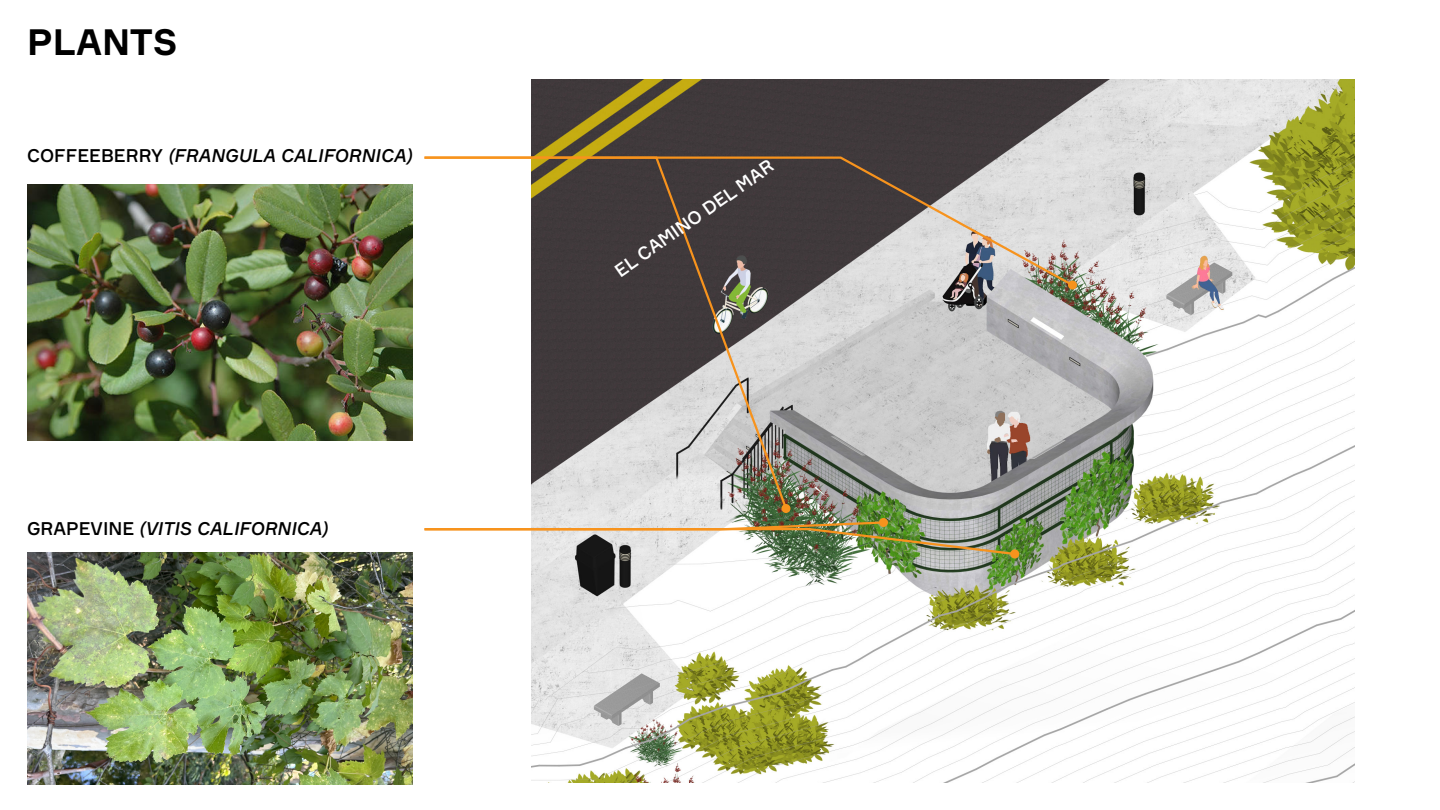
<style>
.page{position:relative;width:1440px;height:810px;background:#fff}
.page>*{position:absolute;margin:0;border:0;box-sizing:border-box;transform-origin:0 0}
.t1{font:700 36px "Formular";color:#000}
.t2{font:italic 500 18px "Formular";color:#000}
.t3{font:500 18px "Formular";color:#fff}
.s1{font-style:normal}
</style>
<div class="page">
<img style="left:532px;top:80px;width:822px;height:703px">
<svg style="left:879px;top:518px;width:9px;height:9px"></svg>
<svg style="left:789px;top:155px;width:287px;height:133px;background:#95918f"></svg>
<div style="left:1068px;top:281px;width:9px;height:9px;background:#f7931d;border-radius:50%"></div>
<svg style="left:424px;top:155px;width:365px;height:356px"></svg>
<div style="left:782px;top:504px;width:8px;height:9px;background:#f7931d;border-radius:50%"></div>
<img style="left:424px;top:520px;width:593px;height:36px">
<div style="left:1010px;top:549px;width:9px;height:9px;background:#f7931d;border-radius:50%"></div>
<img style="left:27px;top:553px;width:385px;height:231px">
<img style="left:27px;top:185px;width:385px;height:256px">
<p class="t1" style="left:27px;top:20px;width:152px">PLANTS</p>
<p class="t2" style="left:27px;top:144px;width:386px"><span class="s1">COFFEEBERRY</span> (FRANGULA CALIFORNICA)</p>
<p class="t2" style="left:27px;top:517px;width:302px"><span class="s1">GRAPEVINE</span> (VITIS CALIFORNICA)</p>
<p class="t3" style="left:610px;top:263px;width:191px;rotate:-35deg">EL CAMINO DEL MAR</p>
</div>
